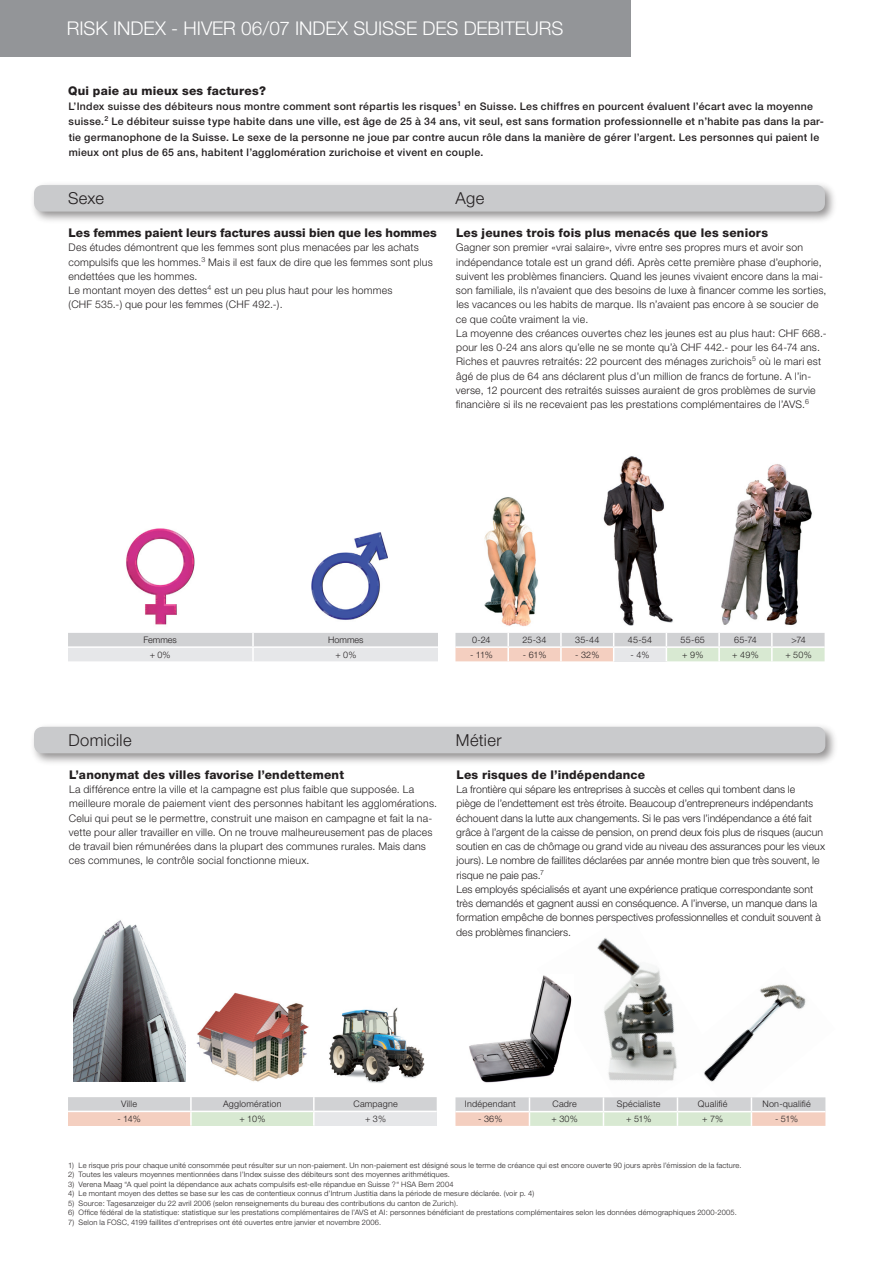
<style>
.page{position:relative;width:893px;height:1263px;background:#fff}
.page>*{position:absolute;margin:0;border:0;box-sizing:border-box;transform-origin:0 0}
.t1{font:300 18.9px "Helvetica Neue";letter-spacing:-.005em;color:#fff}
.t2{font:300 16.5px "Helvetica Neue";letter-spacing:.02em;color:#231f20}
.t3{font:800 12px "Helvetica Neue";letter-spacing:.015em;color:#231f20}
.t4{font:300 10.5px/14.2px "Helvetica Neue";letter-spacing:.02em;color:#231f20}
.t5{font:300 10.5px/14.2px "Helvetica Neue";color:#231f20}
.t6{font:500 10.5px/15.3px "Helvetica Neue";letter-spacing:.03em;color:#231f20}
.t7{font:300 9px "Helvetica Neue";letter-spacing:.02em;color:#231f20}
.t8{font:300 7.5px "Helvetica Neue";letter-spacing:.025em;color:#231f20}
</style>
<div class="page">
<img style="left:126px;top:528px;width:69px;height:97px">
<img style="left:311px;top:532px;width:77px;height:88px">
<svg style="left:68px;top:633px;width:370px;height:28px;background:#dddee0"></svg>
<svg style="left:455px;top:633px;width:370px;height:28px;background:#dedad4"></svg>
<img style="left:484px;top:497px;width:54px;height:129px">
<img style="left:603px;top:456px;width:70px;height:170px">
<img style="left:721px;top:464px;width:91px;height:161px">
<div style="left:29px;top:180px;width:810px;height:46px;background:#231f20;opacity:.5"></div>
<div style="left:34px;top:185px;width:791px;height:27px;background:#c9cacc;border-radius:9px"></div>
<div style="left:29px;top:722px;width:810px;height:45px;background:#231f20;opacity:.5"></div>
<div style="left:34px;top:727px;width:791px;height:26px;background:#c9cacc;border-radius:9px"></div>
<svg style="left:68px;top:1097px;width:369px;height:29px;background:#dddbd6"></svg>
<img style="left:74px;top:920px;width:112px;height:161px">
<img style="left:196px;top:992px;width:113px;height:90px">
<img style="left:329px;top:1007px;width:96px;height:76px">
<img style="left:597px;top:938px;width:80px;height:143px">
<img style="left:704px;top:984px;width:122px;height:131px">
<img style="left:469px;top:975px;width:103px;height:108px">
<svg style="left:455px;top:1097px;width:370px;height:29px;background:#dddbd3"></svg>
<div style="left:0;top:0;width:631px;height:57px;background:#939598"></div>
<h1 class="t1" style="left:67px;top:17px;width:498px">RISK INDEX - HIVER 06/07 INDEX SUISSE DES DEBITEURS</h1>
<p class="t3" style="left:68px;top:83px;width:199px">Qui paie au mieux ses factures?</p>
<p class="t6" style="left:69px;top:99px;width:757px">L’Index suisse des débiteurs nous montre comment sont répartis les risques<sup>1</sup> en Suisse. Les chiffres en pourcent évaluent l’écart avec la moyenne suisse.<sup>2</sup> Le débiteur suisse type habite dans une ville, est âge de 25 à 34 ans, vit seul, est sans formation professionnelle et n’habite pas dans la par&shy;tie germanophone de la Suisse. Le sexe de la personne ne joue par contre aucun rôle dans la manière de gérer l’argent. Les personnes qui paient le mieux ont plus de 65 ans, habitent l’agglomération zurichoise et vivent en couple.</p>
<h2 class="t2" style="left:68px;top:188px;width:37px">Sexe</h2>
<h2 class="t2" style="left:456px;top:188px;width:30px">Age</h2>
<p class="t3" style="left:69px;top:226px;width:370px">Les femmes paient leurs factures aussi bien que les hommes</p>
<p class="t4" style="left:68px;top:240px;width:366px">Des études démontrent que les femmes sont plus menacées par les achats compulsifs que les hommes.<sup>3</sup> Mais il est faux de dire que les femmes sont plus endettées que les hommes.<br>Le montant moyen des dettes<sup>4</sup> est un peu plus haut pour les hommes<br>(CHF 535.-) que pour les femmes (CHF 492.-).</p>
<p class="t3" style="left:456px;top:226px;width:313px">Les jeunes trois fois plus menacés que les seniors</p>
<p class="t4" style="left:456px;top:240px;width:372px">Gagner son premier «vrai salaire», vivre entre ses propres murs et avoir son indépendance totale est un grand défi. Après cette première phase d’euphorie, suivent les problèmes financiers. Quand les jeunes vivaient encore dans la mai&shy;son familiale, ils n’avaient que des besoins de luxe à financer comme les sorties, les vacances ou les habits de marque. Ils n’avaient pas encore à se soucier de ce que coûte vraiment la vie.<br>La moyenne des créances ouvertes chez les jeunes est au plus haut: CHF 668.- pour les 0-24 ans alors qu’elle ne se monte qu’à CHF 442.- pour les 64-74 ans.<br>Riches et pauvres retraités: 22 pourcent des ménages zurichois<sup>5</sup> où le mari est âgé de plus de 64 ans déclarent plus d’un million de francs de fortune. A l’in&shy;verse, 12 pourcent des retraités suisses auraient de gros problèmes de survie financière si ils ne recevaient pas les prestations complémentaires de l’AVS.<sup>6</sup></p>
<p class="t7" style="left:143px;top:634px;width:35px">Femmes</p>
<p class="t7" style="left:328px;top:634px;width:37px">Hommes</p>
<p class="t7" style="left:150px;top:649px;width:22px">+ 0%</p>
<p class="t7" style="left:335px;top:649px;width:22px">+ 0%</p>
<p class="t7" style="left:472px;top:634px;width:20px">0-24</p>
<p class="t7" style="left:523px;top:634px;width:25px">25-34</p>
<p class="t7" style="left:575px;top:634px;width:26px">35-44</p>
<p class="t7" style="left:628px;top:634px;width:26px">45-54</p>
<p class="t7" style="left:681px;top:634px;width:26px">55-65</p>
<p class="t7" style="left:734px;top:634px;width:24px">65-74</p>
<p class="t7" style="left:791px;top:634px;width:16px">&gt;74</p>
<p class="t7" style="left:470px;top:649px;width:24px">- 11%</p>
<p class="t7" style="left:523px;top:649px;width:25px">- 61%</p>
<p class="t7" style="left:575px;top:649px;width:26px">- 32%</p>
<p class="t7" style="left:631px;top:649px;width:20px">- 4%</p>
<p class="t7" style="left:682px;top:649px;width:23px">+ 9%</p>
<p class="t7" style="left:732px;top:649px;width:28px">+ 49%</p>
<p class="t7" style="left:785px;top:649px;width:28px">+ 50%</p>
<h2 class="t2" style="left:68px;top:730px;width:65px">Domicile</h2>
<h2 class="t2" style="left:456px;top:730px;width:47px">Métier</h2>
<p class="t3" style="left:69px;top:767px;width:276px">L’anonymat des villes favorise l’endettement</p>
<p class="t4" style="left:69px;top:782px;width:370px">La différence entre la ville et la campagne est plus faible que supposée. La meilleure morale de paiement vient des personnes habitant les agglomérations.<br>Celui qui peut se le permettre, construit une maison en campagne et fait la na&shy;vette pour aller travailler en ville. On ne trouve malheureusement pas de places de travail bien rémunérées dans la plupart des communes rurales. Mais dans ces communes, le contrôle social fonctionne mieux.</p>
<p class="t3" style="left:456px;top:767px;width:190px">Les risques de l’indépendance</p>
<p class="t5" style="left:456px;top:782px;width:370px">La frontière qui sépare les entreprises à succès et celles qui tombent dans le<br>piège de l’endettement est très étroite. Beaucoup d’entrepreneurs indépendants échouent dans la lutte aux changements. Si le pas vers l’indépendance a été fait grâce à l’argent de la caisse de pension, on prend deux fois plus de risques (aucun soutien en cas de chômage ou grand vide au niveau des assurances pour les vieux jours). Le nombre de faillites déclarées par année montre bien que très souvent, le risque ne paie pas.<sup>7<br></sup>Les employés spécialisés et ayant une expérience pratique correspondante sont très demandés et gagnent aussi en conséquence. A l’inverse, un manque dans la formation empêche de bonnes perspectives professionnelles et conduit souvent à des problèmes financiers.</p>
<p class="t7" style="left:121px;top:1098px;width:17px">Ville</p>
<p class="t7" style="left:223px;top:1098px;width:60px">Agglomération</p>
<p class="t7" style="left:353px;top:1098px;width:46px">Campagne</p>
<p class="t7" style="left:117px;top:1113px;width:25px">- 14%</p>
<p class="t7" style="left:239px;top:1113px;width:27px">+ 10%</p>
<p class="t7" style="left:365px;top:1113px;width:23px">+ 3%</p>
<p class="t7" style="left:465px;top:1099px;width:52px">Indépendant</p>
<p class="t7" style="left:553px;top:1099px;width:26px">Cadre</p>
<p class="t7" style="left:617px;top:1099px;width:45px">Spécialiste</p>
<p class="t7" style="left:698px;top:1099px;width:31px">Qualifié</p>
<p class="t7" style="left:762px;top:1099px;width:50px">Non-qualifié</p>
<p class="t7" style="left:478px;top:1113px;width:26px">- 36%</p>
<p class="t7" style="left:551px;top:1113px;width:28px">+ 30%</p>
<p class="t7" style="left:626px;top:1113px;width:27px">+ 51%</p>
<p class="t7" style="left:702px;top:1113px;width:22px">+ 7%</p>
<p class="t7" style="left:775px;top:1113px;width:25px">- 51%</p>
<p class="t8" style="left:68px;top:1161px;width:675px">1) Le risque pris pour chaque unité consommée peut résulter sur un non-paiement. Un non-paiement est désigné sous le terme de créance qui est encore ouverte 90 jours après l’émission de la facture.</p>
<p class="t8" style="left:68px;top:1170px;width:383px">2) Toutes les valeurs moyennes mentionnées dans l’Index suisse des débiteurs sont des moyennes arithmétiques.</p>
<p class="t8" style="left:68px;top:1180px;width:387px">3) Verena Maag “A quel point la dépendance aux achats compulsifs est-elle répandue en Suisse ?“ HSA Bern 2004</p>
<p class="t8" style="left:68px;top:1189px;width:468px">4) Le montant moyen des dettes se base sur les cas de contentieux connus d’Intrum Justitia dans la période de mesure déclarée. (voir p. 4)</p>
<p class="t8" style="left:68px;top:1199px;width:392px">5) Source: Tagesanzeiger du 22 avril 2006 (selon renseignements du bureau des contributions du canton de Zurich).</p>
<p class="t8" style="left:68px;top:1208px;width:670px">6) Office fédéral de la statistique: statistique sur les prestations complémentaires de l’AVS et AI: personnes bénéficiant de prestations complémentaires selon les données démographiques 2000-2005.</p>
<p class="t8" style="left:68px;top:1218px;width:315px">7) Selon la FOSC, 4199 faillites d’entreprises ont été ouvertes entre janvier et novembre 2006.</p>
</div>
